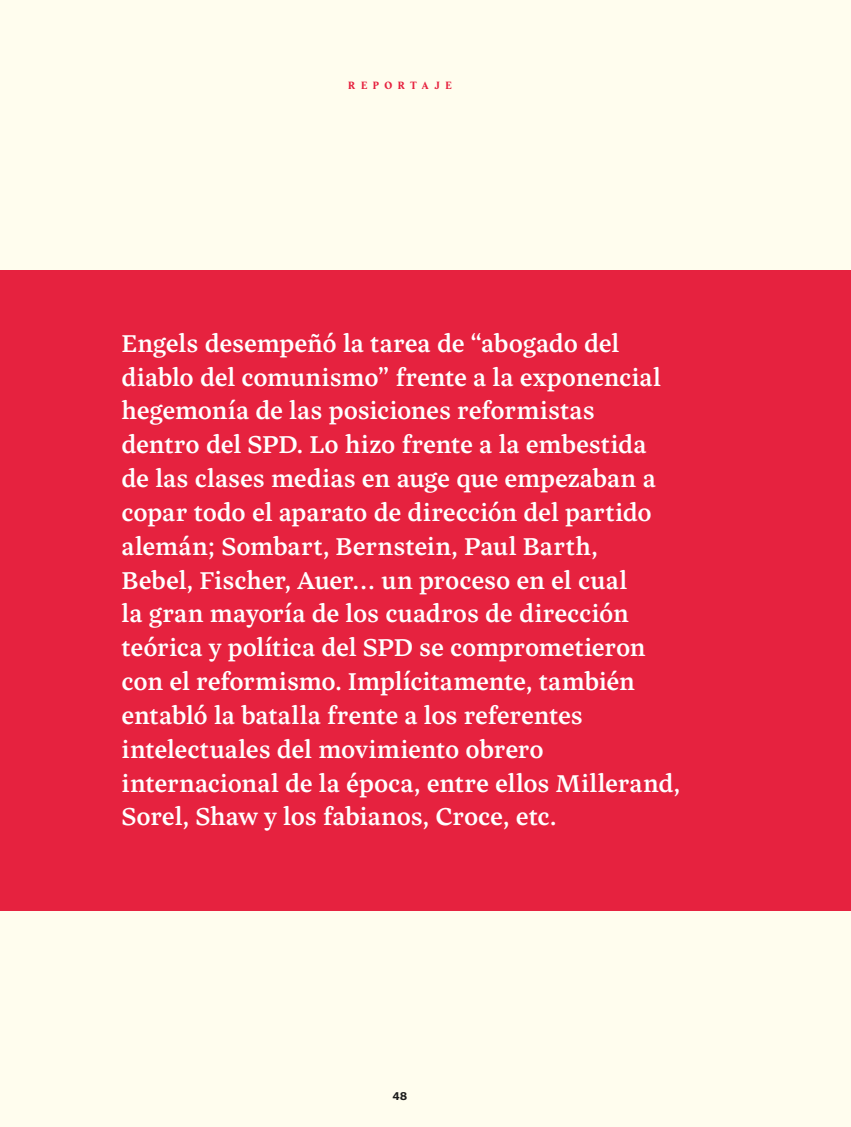
<style>
.page{position:relative;width:851px;height:1127px;background:#fff}
.page>*{position:absolute;margin:0;border:0;box-sizing:border-box;transform-origin:0 0}
.t1{font:500 27px/33.9px "Inka B Text";letter-spacing:-.005em;color:#fff}
.t2{font:700 11.25px "GT America";color:#1b1b1a}
.t3{font:10.5px "Eksell Display Small";letter-spacing:.52em;color:#e6223f}
</style>
<div class="page">
<div style="left:0;top:0;width:850px;height:1127px;background:#fffdee"></div>
<div style="left:0;top:270px;width:850px;height:641px;background:#e6223f"></div>
<p class="t3" style="left:348px;top:79px;width:105px">REPORTAJE</p>
<p class="t1" style="left:122px;top:326px;width:560px">Engels desempeñó la tarea de “abogado del diablo del comunismo” frente a la exponencial hegemonía de las posiciones reformistas<br>dentro del SPD. Lo hizo frente a la embestida de las clases medias en auge que empezaban a copar todo el aparato de dirección del partido alemán; Sombart, Bernstein, Paul Barth,<br>Bebel, Fischer, Auer… un proceso en el cual<br>la gran mayoría de los cuadros de dirección teórica y política del SPD se comprometieron con el reformismo. Implícitamente, también entabló la batalla frente a los referentes intelectuales del movimiento obrero internacional de la época, entre ellos Millerand, Sorel, Shaw y los fabianos, Croce, etc.</p>
<p class="t2" style="left:393px;top:1088px;width:16px">48</p>
</div>
